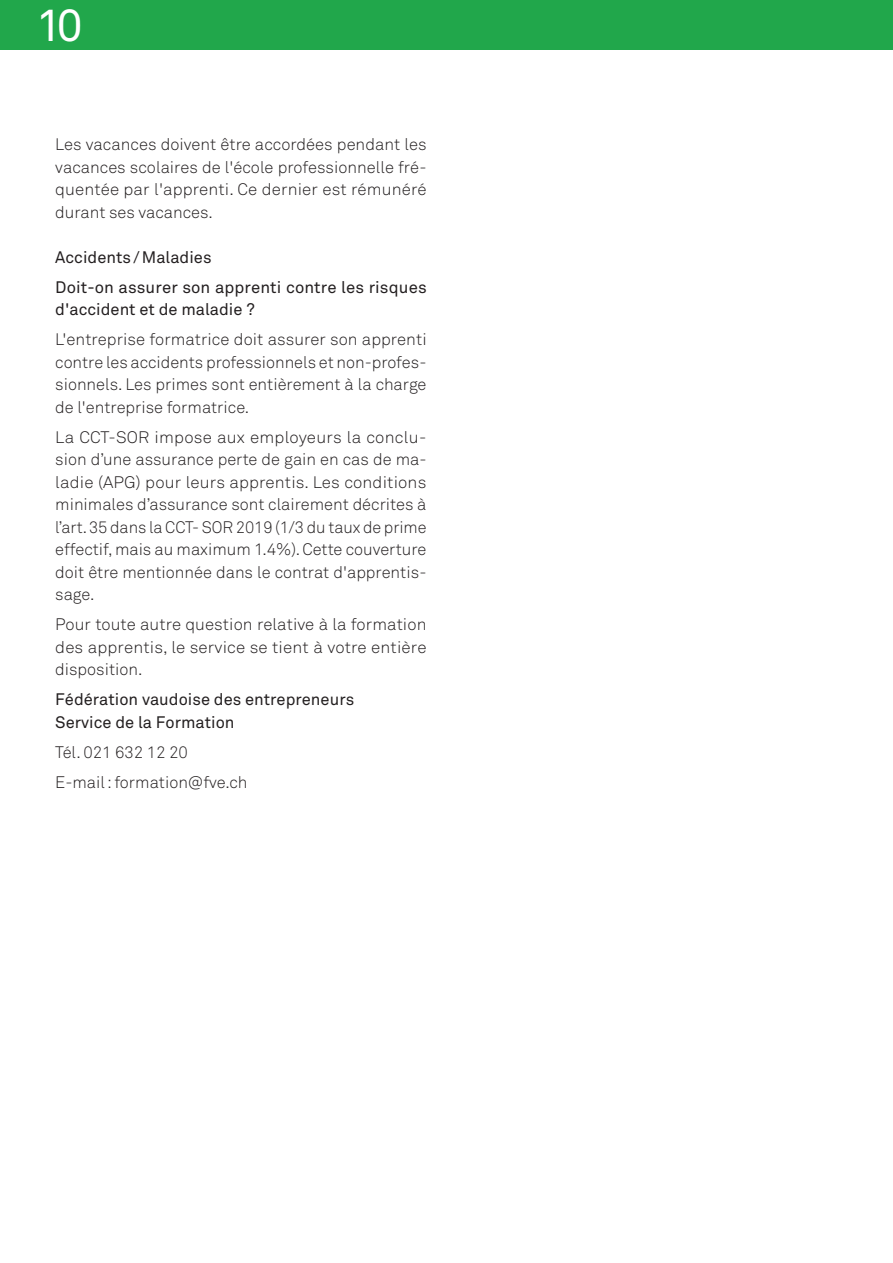
<style>
.page{position:relative;width:893px;height:1263px;background:#fff}
.page>*{position:absolute;margin:0;border:0;box-sizing:border-box;transform-origin:0 0}
.numero_de_pages{font:45px "Akkurat";color:#fff}
.texte{font:300 16.5px/22.5px "Akkurat";color:#231f20;text-align:justify}
.texte-2{font:16.5px/22.5px "Akkurat";color:#231f20}
</style>
<div class="page">
<div style="left:0;top:0;width:893px;height:50px;background:#21a74b"></div>
<p class="numero_de_pages" style="left:36px;top:-1px;width:48px">10</p>
<p class="texte" style="left:55px;top:133px;width:373px">Les vacances doivent être accordées pendant les vacances scolaires de l'école professionnelle fré&shy;quentée par l'apprenti. Ce dernier est rémunéré durant ses vacances.</p>
<p class="texte-2" style="left:55px;top:246px;width:158px">Accidents/Maladies</p>
<p class="texte-2" style="left:55px;top:276px;width:373px">Doit-on assurer son apprenti contre les risques d'accident et de maladie ?</p>
<p class="texte" style="left:55px;top:328px;width:373px">L'entreprise formatrice doit assurer son apprenti contre les accidents professionnels et non-profes&shy;sionnels. Les primes sont entièrement à la charge de l'entreprise formatrice.</p>
<p class="texte" style="left:55px;top:426px;width:373px">La CCT-SOR impose aux employeurs la conclu&shy;sion d’une assurance perte de gain en cas de ma&shy;ladie (APG) pour leurs apprentis. Les conditions minimales d’assurance sont clairement décrites à l’art. 35 dans la CCT- SOR 2019 (1/3 du taux de prime effectif, mais au maximum 1.4%). Cette couverture doit être mentionnée dans le contrat d'apprentis&shy;sage.</p>
<p class="texte" style="left:55px;top:613px;width:373px">Pour toute autre question relative à la formation des apprentis, le service se tient à votre entière disposition.</p>
<p class="texte-2" style="left:55px;top:688px;width:300px">Fédération vaudoise des entrepreneurs<br>Service de la Formation</p>
<p class="texte" style="left:55px;top:741px;width:134px">Tél. 021 632 12 20</p>
<p class="texte" style="left:55px;top:771px;width:194px">E-mail: formation@fve.ch</p>
</div>
